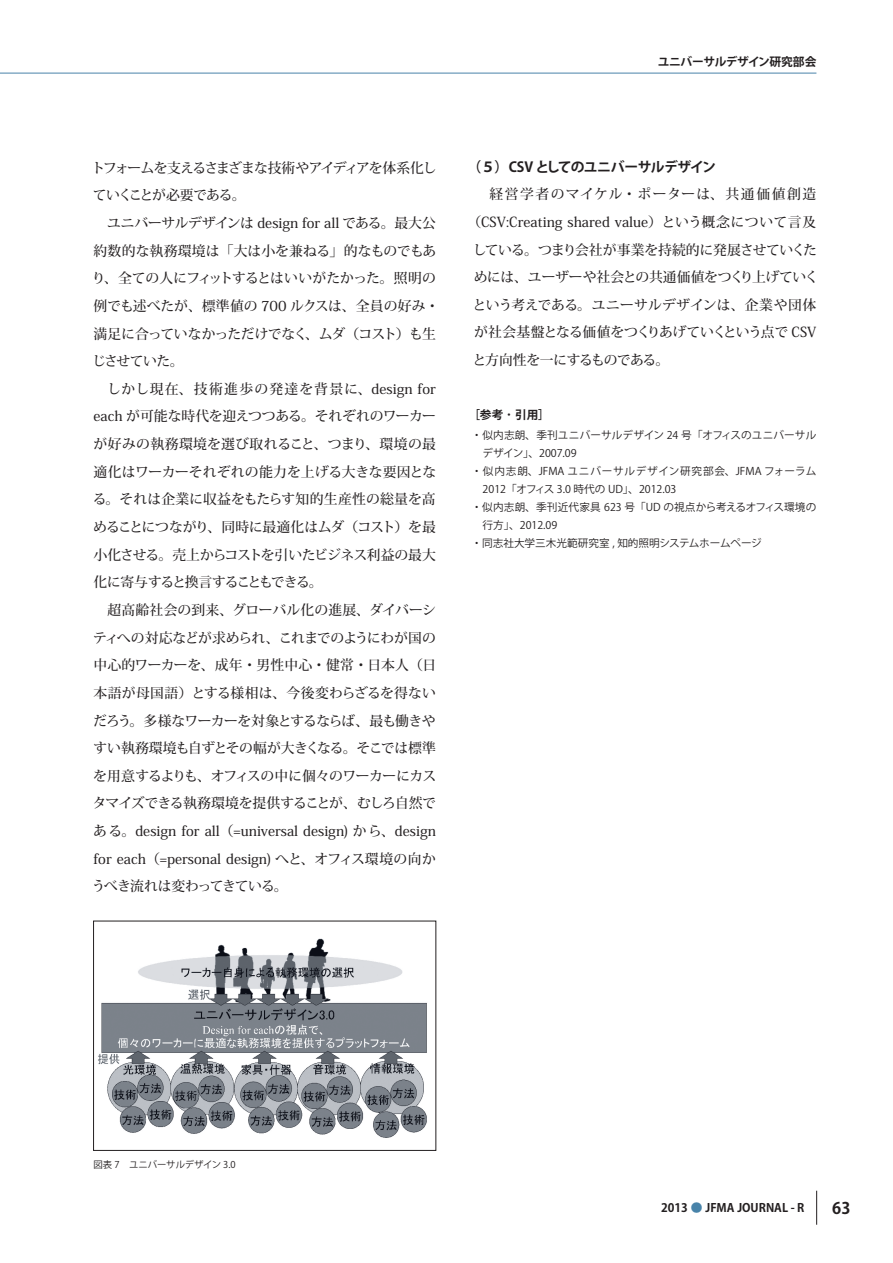
<style>
.page{position:relative;width:893px;height:1263px;background:#fff}
.page>*{position:absolute;margin:0;border:0;box-sizing:border-box;transform-origin:0 0}
.t1{font:700 15.9px "Koz Go Pro";color:#231f20}
.t2{font:500 13.8px/27.6px "Koz Min Pro";letter-spacing:-.005em;color:#231f20}
.t3{font:500 13.8px "Koz Min Pro";letter-spacing:-.03em;color:#231f20}
.t4{font:500 13.8px "Koz Min Pro";letter-spacing:-.025em;color:#231f20}
.t5{font:500 13.8px "Koz Min Pro";letter-spacing:.105em;color:#231f20}
.t6{font:700 13.8px "Koz Go Pro";letter-spacing:-.04em;color:#231f20}
.t7{font:500 13.8px "Koz Min Pro";letter-spacing:-.05em;color:#231f20}
.t8{font:700 11.7px "Koz Go Pro";color:#231f20}
.t9{font:700 11.7px "Koz Go Pro";letter-spacing:-.04em;color:#231f20}
.t10{font:10.65px "Koz Go Pro";color:#231f20}
.t11{font:10.65px "Koz Go Pro";letter-spacing:.06em;color:#231f20}
.t12{font:9.45px "Koz Go Pro";letter-spacing:-.005em;color:#231f20}
.s1{color:#4883a9}
</style>
<div class="page">
<hr style="left:816px;top:1191px;width:1px;height:34px;background:#231f20">
<hr style="left:0;top:73px;width:816px;height:1px;background:#4883a9">
<img style="left:98px;top:938px;width:329px;height:200px">
<p class="t9" style="left:658px;top:54px;width:160px">ユニバーサルデザイン研究部会</p>
<p class="t2" style="left:91px;top:153px;width:349px">トフォームを支えるさまざまな技術やアイディアを体系化していくことが必要である。<br>　ユニバーサルデザインは design for all である。最大公約数的な執務環境は「大は小を兼ねる」的なものでもあり、全ての人にフィットするとはいいがたかった。照明の例でも述べたが、標準値の 700 ルクスは、全員の好み・満足に合っていなかっただけでなく、ムダ（コスト）も生じさせていた。<br>　しかし現在、技術進歩の発達を背景に、design for each が可能な時代を迎えつつある。それぞれのワーカーが好みの執務環境を選び取れること、つまり、環境の最適化はワーカーそれぞれの能力を上げる大きな要因となる。それは企業に収益をもたらす知的生産性の総量を高めることにつながり、同時に最適化はムダ（コスト）を最小化させる。売上からコストを引いたビジネス利益の最大化に寄与すると換言することもできる。<br>　超高齢社会の到来、グローバル化の進展、ダイバーシティへの対応などが求められ、これまでのようにわが国の中心的ワーカーを、成年・男性中心・健常・日本人（日本語が母国語）とする様相は、今後変わらざるを得ないだろう。多様なワーカーを対象とするならば、最も働きやすい執務環境も自ずとその幅が大きくなる。そこでは標準を用意するよりも、オフィスの中に個々のワーカーにカスタマイズできる執務環境を提供することが、むしろ自然である。design for all（=universal design) から、design for each（=personal design) へと、オフィス環境の向かうべき流れは変わってきている。</p>
<p class="t6" style="left:467px;top:158px;width:250px">（５）CSV としてのユニバーサルデザイン</p>
<p class="t5" style="left:474px;top:184px;width:344px">　経営学者のマイケル・ポーターは、共通価値創造</p>
<p class="t2" style="left:467px;top:207px;width:351px">（CSV:Creating shared value）という概念について言及</p>
<p class="t3" style="left:473px;top:240px;width:346px">している。つまり会社が事業を持続的に発展させていくた</p>
<p class="t4" style="left:474px;top:267px;width:346px">めには、ユーザーや社会との共通価値をつくり上げていく</p>
<p class="t2" style="left:473px;top:290px;width:345px">という考えである。ユニーサルデザインは､企業や団体</p>
<p class="t2" style="left:474px;top:318px;width:344px">が社会基盤となる価値をつくりあげていくという点で CSV</p>
<p class="t7" style="left:473px;top:350px;width:198px">と方向性を一にするものである。</p>
<p class="t8" style="left:468px;top:407px;width:83px">［参考･引用］</p>
<p class="t10" style="left:471px;top:428px;width:346px">・似内志朗、季刊ユニバーサルデザイン 24 号「オフィスのユニバーサル</p>
<p class="t10" style="left:482px;top:446px;width:96px">デザイン」、2007.09</p>
<p class="t11" style="left:471px;top:464px;width:347px">・似内志朗、JFMA ユニバーサルデザイン研究部会、JFMA フォーラム</p>
<p class="t10" style="left:483px;top:482px;width:195px">2012「オフィス 3.0 時代の UD」、2012.03</p>
<p class="t10" style="left:471px;top:500px;width:346px">・似内志朗、季刊近代家具 623 号「UD の視点から考えるオフィス環境の</p>
<p class="t10" style="left:483px;top:518px;width:76px">行方」、2012.09</p>
<p class="t10" style="left:471px;top:536px;width:292px">・同志社大学三木光範研究室 , 知的照明システムホームページ</p>
<p class="t12" style="left:94px;top:1159px;width:144px">図表 7　ユニバーサルデザイン 3.0</p>
<p class="t8" style="left:661px;top:1200px;width:145px">2013 <span class="s1">●</span> JFMA JOURNAL - R</p>
<p class="t1" style="left:832px;top:1198px;width:20px">63</p>
</div>
